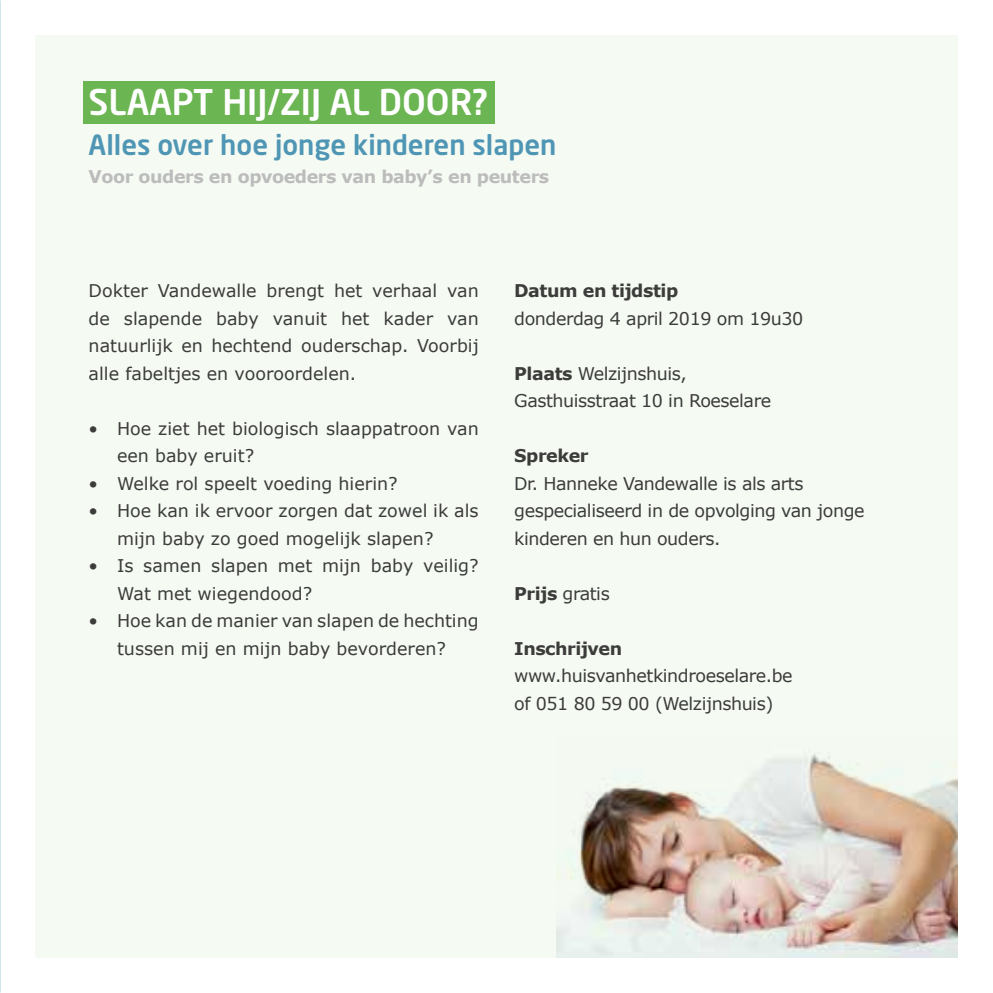
<style>
.page{position:relative;width:993px;height:993px;background:#fff}
.page>*{position:absolute;margin:0;border:0;box-sizing:border-box;transform-origin:0 0}
.t1{font:35px "Neo Sans Std Medium TR";color:#fff}
.t2{font:27.5px "Neo Sans Std Medium TR";color:#4f96b5}
.t3{font:17.5px/27.5px "Verdana";color:#3c3c3b}
.t4{font:17.5px/27.5px "Verdana";letter-spacing:-.025em;color:#3c3c3b}
.t5{font:700 17.5px "Verdana";letter-spacing:-.025em;color:#bcbcbc}
.t6{font:700 17.5px "Verdana";letter-spacing:-.025em;color:#3c3c3b}
.s1{font-weight:700}
</style>
<div class="page">
<div style="left:35px;top:35px;width:922px;height:922px;background:#f5faf3"></div>
<div style="left:83px;top:81px;width:412px;height:42px;background:#6bb552"></div>
<img style="left:556px;top:753px;width:401px;height:204px">
<h1 class="t1" style="left:89px;top:80px;width:400px">SLAAPT HIJ/ZIJ AL DOOR?</h1>
<h2 class="t2" style="left:89px;top:128px;width:469px">Alles over hoe jonge kinderen slapen</h2>
<p class="t5" style="left:89px;top:165px;width:462px">Voor ouders en opvoeders van baby’s en peuters</p>
<p class="t3" style="left:89px;top:277px;width:391px;text-align:justify">Dokter Vandewalle brengt het verhaal van de slapende baby vanuit het kader van natuurlijk en hechtend ouderschap. Voorbij alle fabeltjes en vooroordelen.</p>
<p class="t3" style="left:117px;top:414px;width:363px;text-indent:-28px">• Hoe ziet het biologisch slaappatroon van een baby eruit?</p>
<p class="t3" style="left:89px;top:469px;width:310px">• Welke rol speelt voeding hierin?</p>
<p class="t3" style="left:117px;top:497px;width:363px;text-indent:-28px">• Hoe kan ik ervoor zorgen dat zowel ik als mijn baby zo goed mogelijk slapen?</p>
<p class="t3" style="left:117px;top:552px;width:363px;text-indent:-28px">• Is samen slapen met mijn baby veilig?<br>Wat met wiegendood?</p>
<p class="t3" style="left:89px;top:607px;width:391px;text-align:center">• Hoe kan de manier van slapen de hechting tussen mij en mijn baby bevorderen?</p>
<p class="t6" style="left:514px;top:279px;width:166px">Datum en tijdstip</p>
<p class="t4" style="left:514px;top:304px;width:290px">donderdag 4 april 2019 om 19u30</p>
<p class="t4" style="left:514px;top:359px;width:258px"><span class="s1">Plaats</span> Welzijnshuis,<br>Gasthuisstraat 10 in Roeselare</p>
<p class="t6" style="left:514px;top:444px;width:76px">Spreker</p>
<p class="t4" style="left:514px;top:469px;width:352px">Dr. Hanneke Vandewalle is als arts gespecialiseerd in de opvolging van jonge kinderen en hun ouders.</p>
<p class="t3" style="left:514px;top:579px;width:97px"><span class="s1">Prijs</span> gratis</p>
<p class="t6" style="left:514px;top:637px;width:109px">Inschrijven</p>
<p class="t4" style="left:514px;top:662px;width:280px">www.huisvanhetkindroeselare.be of 051 80 59 00 (Welzijnshuis)</p>
</div>
